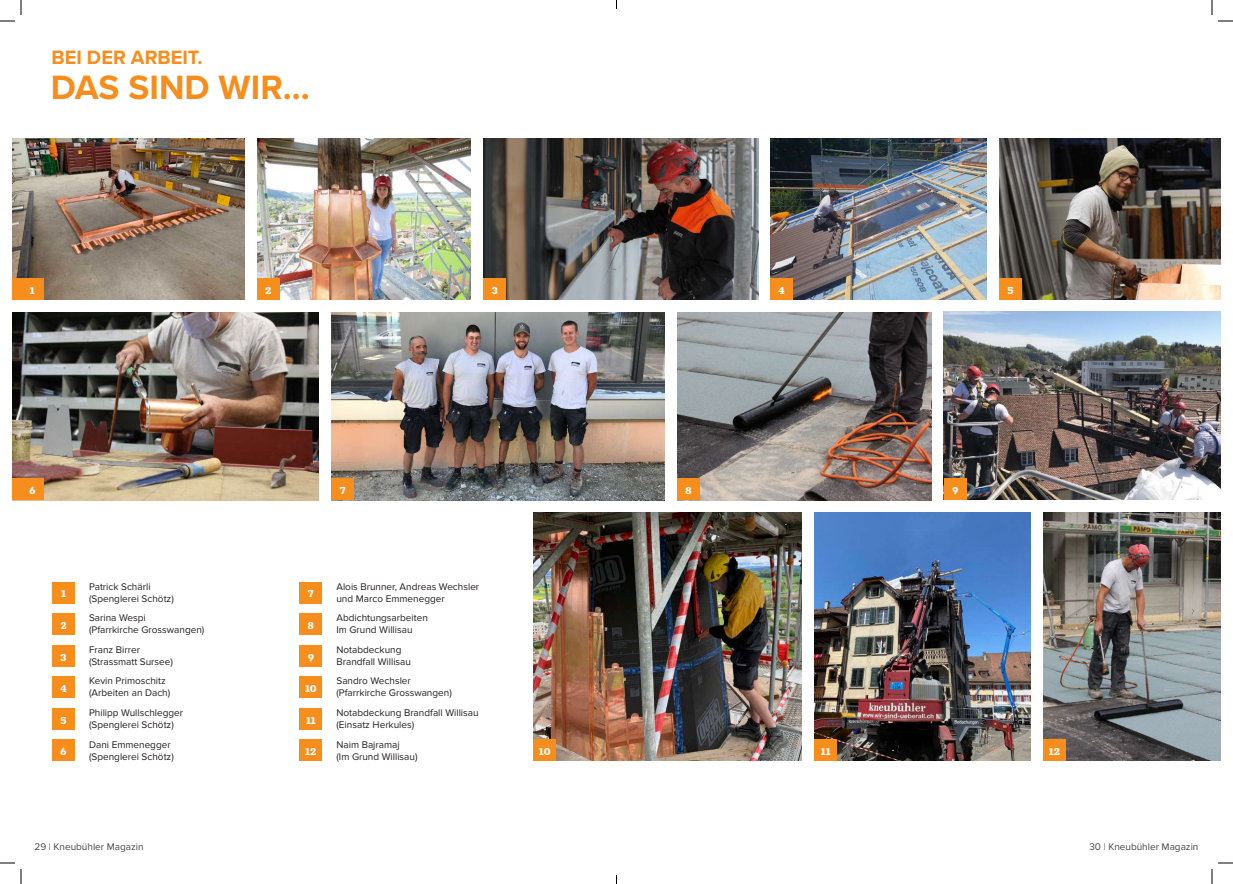
<style>
.page{position:relative;width:1233px;height:884px;background:#fff}
.page>*{position:absolute;margin:0;border:0;box-sizing:border-box;transform-origin:0 0}
.t1{font:700 35px "Proxima Nova";color:#f68e1e}
.t2{font:700 20px "Proxima Nova";color:#f68e1e}
.t3{font:800 12px "Rokkitt";color:#fff}
.t4{font:10px/12px "Proxima Nova";color:#231f20}
.t5{font:10px "Proxima Nova";color:#454647}
</style>
<div class="page">
<img style="left:770px;top:138px;width:216px;height:162px">
<img style="left:483px;top:138px;width:275px;height:162px">
<img style="left:257px;top:138px;width:214px;height:162px">
<img style="left:12px;top:312px;width:307px;height:188px">
<img style="left:814px;top:512px;width:216px;height:249px">
<img style="left:999px;top:138px;width:221px;height:162px">
<img style="left:12px;top:138px;width:232px;height:162px">
<img style="left:331px;top:312px;width:333px;height:188px">
<img style="left:1043px;top:512px;width:177px;height:249px">
<img style="left:533px;top:512px;width:268px;height:249px">
<img style="left:677px;top:312px;width:254px;height:188px">
<img style="left:944px;top:312px;width:276px;height:188px">
<div style="left:52px;top:582px;width:23px;height:21px;background:#f68e1e"></div>
<div style="left:52px;top:613px;width:23px;height:22px;background:#f68e1e"></div>
<div style="left:52px;top:645px;width:23px;height:21px;background:#f68e1e"></div>
<div style="left:52px;top:676px;width:23px;height:22px;background:#f68e1e"></div>
<div style="left:52px;top:708px;width:23px;height:21px;background:#f68e1e"></div>
<div style="left:52px;top:740px;width:23px;height:21px;background:#f68e1e"></div>
<div style="left:300px;top:582px;width:22px;height:21px;background:#f68e1e"></div>
<div style="left:300px;top:613px;width:22px;height:22px;background:#f68e1e"></div>
<div style="left:300px;top:645px;width:22px;height:21px;background:#f68e1e"></div>
<div style="left:300px;top:676px;width:22px;height:22px;background:#f68e1e"></div>
<div style="left:300px;top:708px;width:22px;height:21px;background:#f68e1e"></div>
<div style="left:300px;top:740px;width:22px;height:21px;background:#f68e1e"></div>
<div style="left:21px;top:278px;width:23px;height:22px;background:#f68e1e"></div>
<div style="left:257px;top:278px;width:23px;height:22px;background:#f68e1e"></div>
<div style="left:483px;top:278px;width:23px;height:22px;background:#f68e1e"></div>
<div style="left:770px;top:278px;width:23px;height:22px;background:#f68e1e"></div>
<div style="left:999px;top:278px;width:23px;height:22px;background:#f68e1e"></div>
<div style="left:21px;top:479px;width:23px;height:21px;background:#f68e1e"></div>
<div style="left:331px;top:479px;width:23px;height:21px;background:#f68e1e"></div>
<div style="left:677px;top:479px;width:23px;height:21px;background:#f68e1e"></div>
<div style="left:944px;top:478px;width:22px;height:21px;background:#f68e1e"></div>
<div style="left:533px;top:740px;width:23px;height:21px;background:#f68e1e"></div>
<div style="left:814px;top:740px;width:23px;height:21px;background:#f68e1e"></div>
<div style="left:1043px;top:740px;width:23px;height:21px;background:#f68e1e"></div>
<div style="left:12px;top:278px;width:11px;height:22px;background:#f68e1e"></div>
<div style="left:12px;top:479px;width:12px;height:21px;background:#f68e1e"></div>
<svg style="left:1218px;top:20px;width:15px;height:2px"></svg>
<svg style="left:1218px;top:862px;width:15px;height:2px"></svg>
<svg style="left:0;top:0;width:22px;height:22px"></svg>
<svg style="left:0;top:862px;width:22px;height:22px"></svg>
<svg style="left:1211px;top:0;width:1px;height:15px"></svg>
<svg style="left:1211px;top:869px;width:1px;height:15px"></svg>
<h2 class="t2" style="left:51px;top:42px;width:153px">BEI DER ARBEIT.</h2>
<h1 class="t1" style="left:51px;top:61px;width:260px">DAS SIND WIR...</h1>
<p class="t3" style="left:30px;top:281px;width:6px">1</p>
<p class="t3" style="left:265px;top:281px;width:8px">2</p>
<p class="t3" style="left:491px;top:281px;width:8px">3</p>
<p class="t3" style="left:778px;top:281px;width:8px">4</p>
<p class="t3" style="left:1007px;top:281px;width:8px">5</p>
<p class="t3" style="left:29px;top:481px;width:8px">6</p>
<p class="t3" style="left:340px;top:481px;width:8px">7</p>
<p class="t3" style="left:685px;top:481px;width:8px">8</p>
<p class="t3" style="left:952px;top:481px;width:8px">9</p>
<p class="t3" style="left:61px;top:584px;width:6px">1</p>
<p class="t3" style="left:60px;top:616px;width:8px">2</p>
<p class="t3" style="left:60px;top:648px;width:8px">3</p>
<p class="t3" style="left:60px;top:679px;width:8px">4</p>
<p class="t3" style="left:60px;top:711px;width:8px">5</p>
<p class="t3" style="left:60px;top:742px;width:8px">6</p>
<p class="t4" style="left:89px;top:581px;width:86px">Patrick Schärli (Spenglerei Schötz)</p>
<p class="t4" style="left:89px;top:612px;width:117px">Sarina Wespi<br>(Pfarrkirche Grosswangen)</p>
<p class="t4" style="left:89px;top:644px;width:85px">Franz Birrer (Strassmatt Sursee)</p>
<p class="t4" style="left:89px;top:675px;width:83px">Kevin Primoschitz (Arbeiten an Dach)</p>
<p class="t4" style="left:89px;top:707px;width:96px">Philipp Wullschlegger (Spenglerei Schötz)</p>
<p class="t4" style="left:89px;top:738px;width:86px">Dani Emmenegger (Spenglerei Schötz)</p>
<p class="t3" style="left:308px;top:584px;width:8px">7</p>
<p class="t3" style="left:308px;top:616px;width:8px">8</p>
<p class="t3" style="left:308px;top:648px;width:8px">9</p>
<p class="t3" style="left:305px;top:679px;width:13px">10</p>
<p class="t3" style="left:306px;top:711px;width:11px">11</p>
<p class="t3" style="left:305px;top:742px;width:13px">12</p>
<p class="t4" style="left:336px;top:581px;width:144px">Alois Brunner, Andreas Wechsler und Marco Emmenegger</p>
<p class="t4" style="left:336px;top:612px;width:93px">Abdichtungsarbeiten<br>Im Grund Willisau</p>
<p class="t4" style="left:336px;top:644px;width:76px">Notabdeckung<br>Brandfall Willisau</p>
<p class="t4" style="left:336px;top:675px;width:117px">Sandro Wechsler (Pfarrkirche Grosswangen)</p>
<p class="t4" style="left:336px;top:707px;width:144px">Notabdeckung Brandfall Willisau (Einsatz Herkules)</p>
<p class="t4" style="left:336px;top:738px;width:83px">Naim Bajramaj<br>(Im Grund Willisau)</p>
<p class="t3" style="left:539px;top:742px;width:13px">10</p>
<p class="t3" style="left:820px;top:742px;width:11px">11</p>
<p class="t3" style="left:1049px;top:742px;width:13px">12</p>
<p class="t5" style="left:34px;top:840px;width:111px">29 | Kneubühler Magazin</p>
<p class="t5" style="left:1089px;top:840px;width:111px">30 | Kneubühler Magazin</p>
</div>
